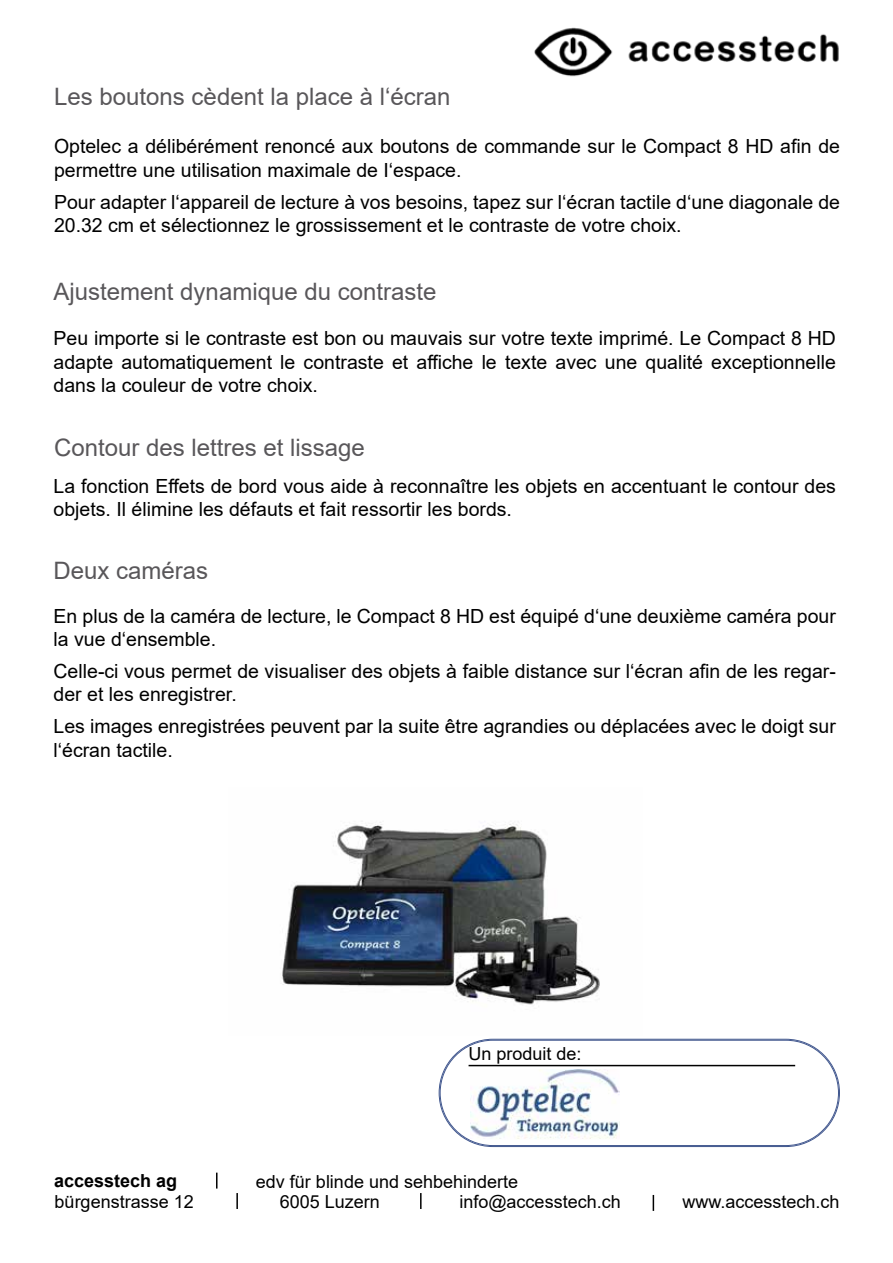
<style>
.page{position:relative;width:893px;height:1263px;background:#fff}
.page>*{position:absolute;margin:0;border:0;box-sizing:border-box;transform-origin:0 0}
.t1{font:24px "Arial";color:#59575a}
.t2{font:19.5px/23.4px "Arial";color:#000}
.t3{font:18px "Arial";color:#000}
.t4{font:700 18px "Arial";color:#000}
</style>
<div class="page">
<svg style="left:216px;top:1172px;width:2px;height:16px"></svg>
<svg style="left:236px;top:1193px;width:2px;height:16px"></svg>
<svg style="left:420px;top:1193px;width:2px;height:16px"></svg>
<svg style="left:653px;top:1195px;width:1px;height:16px"></svg>
<img style="left:534px;top:27px;width:305px;height:50px">
<div style="left:440px;top:1040px;width:399px;height:106px;border:1px solid #41578e;border-radius:53px"></div>
<hr style="left:469px;top:1065px;width:326px;height:1px;background:#000">
<img style="left:470px;top:1069px;width:150px;height:70px">
<img style="left:282px;top:822px;width:318px;height:183px">
<p class="t1" style="left:54px;top:80px;width:398px">Les boutons cèdent la place à l‘écran</p>
<p class="t2" style="left:54px;top:135px;width:788px">Optelec a délibérément renoncé aux boutons de commande sur le Compact 8 HD afin de permettre une utilisation maximale de I‘espace.</p>
<p class="t2" style="left:54px;top:190px;width:788px">Pour adapter l‘appareil de lecture à vos besoins, tapez sur l‘écran tactile d‘une diagonale de<br>20.32 cm et sélectionnez le grossissement et le contraste de votre choix.</p>
<p class="t1" style="left:54px;top:275px;width:384px">Ajustement dynamique du contraste</p>
<p class="t2" style="left:54px;top:327px;width:784px;text-align:justify">Peu importe si le contraste est bon ou mauvais sur votre texte imprimé. Le Compact 8 HD adapte automatiquement le contraste et affiche le texte avec une qualité exceptionnelle dans la couleur de votre choix.</p>
<p class="t1" style="left:54px;top:431px;width:312px">Contour des lettres et lissage</p>
<p class="t2" style="left:54px;top:474px;width:784px">La fonction Effets de bord vous aide à reconnaître les objets en accentuant le contour des objets. Il élimine les défauts et fait ressortir les bords.</p>
<p class="t1" style="left:54px;top:554px;width:156px">Deux caméras</p>
<p class="t2" style="left:54px;top:604px;width:784px">En plus de la caméra de lecture, le Compact 8 HD est équipé d‘une deuxième caméra pour la vue d‘ensemble.</p>
<p class="t2" style="left:54px;top:659px;width:784px">Celle-ci vous permet de visualiser des objets à faible distance sur l‘écran afin de les regar&shy;der et les enregistrer.</p>
<p class="t2" style="left:54px;top:715px;width:784px">Les images enregistrées peuvent par la suite être agrandies ou déplacées avec le doigt sur l‘écran tactile.</p>
<p class="t3" style="left:469px;top:1041px;width:115px">Un produit de:</p>
<p class="t4" style="left:54px;top:1168px;width:125px">accesstech ag</p>
<p class="t3" style="left:256px;top:1169px;width:264px">edv für blinde und sehbehinderte</p>
<p class="t3" style="left:55px;top:1189px;width:141px">bürgenstrasse 12</p>
<p class="t3" style="left:280px;top:1189px;width:102px">6005 Luzern</p>
<p class="t3" style="left:459px;top:1189px;width:163px">info@accesstech.ch</p>
<p class="t3" style="left:682px;top:1189px;width:159px">www.accesstech.ch</p>
</div>
